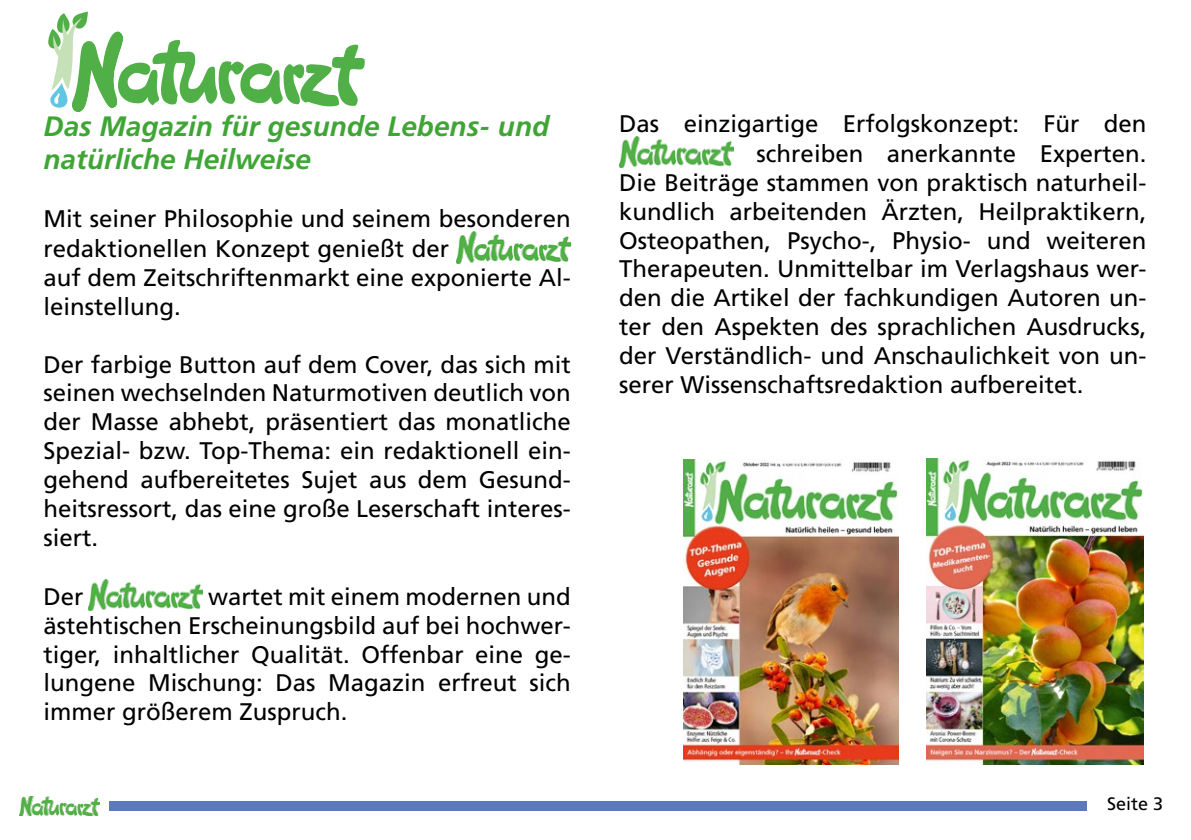
<style>
.page{position:relative;width:1191px;height:840px;background:#fff}
.page>*{position:absolute;margin:0;border:0;box-sizing:border-box;transform-origin:0 0}
.t1{font:italic 700 28px/33.6px "Frutiger LT Pro";color:#3fa535}
.t2{font:24px/28.8px "Frutiger LT Pro";color:#000;text-align:justify}
.t3{font:18px "Frutiger LT Pro";color:#000}
</style>
<div class="page">
<img style="left:19px;top:796px;width:81px;height:19px">
<div style="left:109px;top:800px;width:977px;height:10px;background:#5c79bb"></div>
<img style="left:457px;top:231px;width:114px;height:32px">
<img style="left:89px;top:579px;width:114px;height:31px">
<img style="left:619px;top:136px;width:114px;height:32px">
<img style="left:683px;top:459px;width:215px;height:305px">
<img style="left:927px;top:458px;width:216px;height:306px">
<svg style="left:48px;top:12px;width:317px;height:100px"></svg>
<p class="t1" style="left:43px;top:109px;width:507px">Das Magazin für gesunde Lebens- und natürliche Heilweise</p>
<p class="t2" style="left:43px;top:204px;width:529px;line-height:29.4px;text-align:left">Mit seiner Philosophie und seinem besonderen redaktionellen Konzept genießt der<br>auf dem Zeitschriftenmarkt eine exponierte Al&shy;leinstellung.</p>
<p class="t2" style="left:43px;top:350px;width:529px">Der farbige Button auf dem Cover, das sich mit seinen wechselnden Naturmotiven deutlich von der Masse abhebt, präsentiert das monatliche Spezial- bzw. Top-Thema: ein redaktionell ein&shy;gehend aufbereitetes Sujet aus dem Gesund&shy;heitsressort, das eine große Leserschaft interes&shy;siert.</p>
<p class="t2" style="left:43px;top:582px;width:529px;text-indent:165px">wartet mit einem modernen und ästehtischen Erscheinungsbild auf bei hochwer&shy;tiger, inhaltlicher Qualität. Offenbar eine ge&shy;lungene Mischung: Das Magazin erfreut sich immer größerem Zuspruch.</p>
<p class="t2" style="left:43px;top:582px;width:42px">Der</p>
<p class="t2" style="left:619px;top:109px;width:529px">Das einzigartige Erfolgskonzept: Für den</p>
<p class="t2" style="left:756px;top:139px;width:391px">schreiben anerkannte Experten.</p>
<p class="t2" style="left:619px;top:168px;width:529px">Die Beiträge stammen von praktisch naturheil-</p>
<p class="t2" style="left:619px;top:197px;width:529px">kundlich arbeitenden Ärzten, Heilpraktikern,</p>
<p class="t2" style="left:619px;top:226px;width:529px">Osteopathen, Psycho-, Physio- und weiteren</p>
<p class="t2" style="left:619px;top:254px;width:529px">Therapeuten. Unmittelbar im Verlagshaus wer-</p>
<p class="t2" style="left:619px;top:283px;width:529px">den die Artikel der fachkundigen Autoren un-</p>
<p class="t2" style="left:619px;top:312px;width:529px">ter den Aspekten des sprachlichen Ausdrucks,</p>
<p class="t2" style="left:619px;top:341px;width:529px">der Verständlich- und Anschaulichkeit von un-</p>
<p class="t2" style="left:619px;top:370px;width:466px">serer Wissenschaftsredaktion aufbereitet.</p>
<p class="t3" style="left:1107px;top:792px;width:58px">Seite 3</p>
</div>
